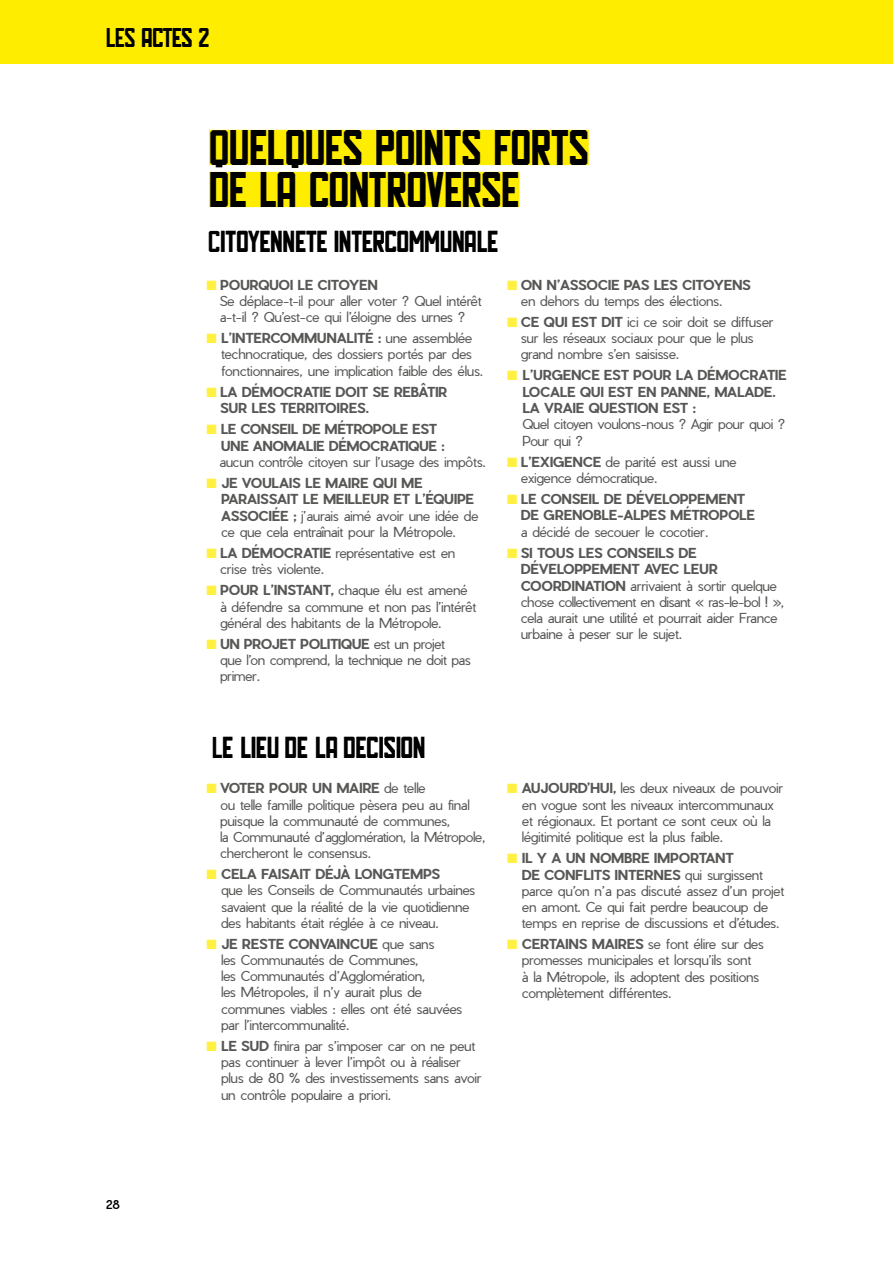
<style>
.page{position:relative;width:893px;height:1263px;background:#fff}
.page>*{position:absolute;margin:0;border:0;box-sizing:border-box;transform-origin:0 0}
.t1{font:49.5px/42px "Hal Hal";letter-spacing:-.005em;color:#000}
.t2{font:30px "Hal Hal";color:#000}
.t3{font:27px "Hal Hal";letter-spacing:-.02em;color:#000}
.t4{font:300 13.5px/16.2px "Pier Sans";letter-spacing:-.03em;color:#575756}
.t5{font:700 13.5px/16.5px "Pier Sans";letter-spacing:-.025em;color:#575756}
.t6{font:500 12px "Pier Sans";color:#000}
.s1{color:#fff042}
.s2{font-weight:700}
</style>
<div class="page">
<div style="left:0;top:0;width:893px;height:64px;background:#ffed00"></div>
<div style="left:209px;top:130px;width:380px;height:35px;background:#ffed00"></div>
<div style="left:209px;top:172px;width:311px;height:35px;background:#ffed00"></div>
<h3 class="t3" style="left:106px;top:23px;width:105px">LES ACTES 2</h3>
<h1 class="t1" style="left:209px;top:127px;width:381px">QUELQUES POINTS FORTS<br>DE LA CONTROVERSE</h1>
<h2 class="t2" style="left:208px;top:226px;width:292px">CITOYENNETE INTERCOMMUNALE</h2>
<p class="t4" style="left:220px;top:276px;width:263px;text-indent:-13px"><span class="s1">■</span> <span class="s2">POURQUOI LE CITOYEN<br></span>Se déplace-t-il pour aller voter ? Quel intérêt a-t-il ? Qu’est-ce qui l’éloigne des urnes ?</p>
<p class="t4" style="left:221px;top:330px;width:264px;text-indent:-15px"><span class="s1">■</span> <span class="s2">L’INTERCOMMUNALITÉ :</span> une assemblée technocratique, des dossiers portés par des fonctionnaires, une implication faible des élus.</p>
<p class="t5" style="left:220px;top:383px;width:229px;text-indent:-14px"><span class="s1">■</span> LA DÉMOCRATIE DOIT SE REBÂTIR<br>SUR LES TERRITOIRES.</p>
<p class="t5" style="left:221px;top:421px;width:225px;text-indent:-14px"><span class="s1">■</span> LE CONSEIL DE MÉTROPOLE EST<br>UNE ANOMALIE DÉMOCRATIQUE :</p>
<p class="t4" style="left:219px;top:454px;width:268px">aucun contrôle citoyen sur l’usage des impôts.</p>
<p class="t4" style="left:221px;top:475px;width:259px;text-indent:-15px"><span class="s1">■</span> <span class="s2">JE VOULAIS LE MAIRE QUI ME PARAISSAIT LE MEILLEUR ET L’ÉQUIPE ASSOCIÉE ;</span> j’aurais aimé avoir une idée de ce que cela entraînait pour la Métropole.</p>
<p class="t4" style="left:220px;top:545px;width:237px;text-indent:-14px"><span class="s1">■</span> <span class="s2">LA DÉMOCRATIE</span> représentative est en crise très violente.</p>
<p class="t4" style="left:220px;top:582px;width:258px;text-indent:-14px"><span class="s1">■</span> <span class="s2">POUR L’INSTANT,</span> chaque élu est amené à défendre sa commune et non pas l’intérêt général des habitants de la Métropole.</p>
<p class="t4" style="left:220px;top:636px;width:252px;text-indent:-14px"><span class="s1">■</span> <span class="s2">UN PROJET POLITIQUE</span> est un projet<br>que l’on comprend, la technique ne doit pas primer.</p>
<p class="t4" style="left:521px;top:276px;width:232px;text-indent:-14px"><span class="s1">■</span> <span class="s2">ON N’ASSOCIE PAS LES CITOYENS </span>en dehors du temps des élections.</p>
<p class="t4" style="left:521px;top:314px;width:254px;text-indent:-14px"><span class="s1">■</span> <span class="s2">CE QUI EST DIT</span> ici ce soir doit se diffuser sur les réseaux sociaux pour que le plus grand nombre s’en saisisse.</p>
<p class="t5" style="left:522px;top:367px;width:266px;text-indent:-15px"><span class="s1">■</span> L’URGENCE EST POUR LA DÉMOCRATIE<br>LOCALE QUI EST EN PANNE, MALADE.<br>LA VRAIE QUESTION EST :</p>
<p class="t4" style="left:522px;top:416px;width:265px">Quel citoyen voulons-nous ? Agir pour quoi ?<br>Pour qui ?</p>
<p class="t4" style="left:521px;top:453px;width:217px;text-indent:-14px"><span class="s1">■</span> <span class="s2">L’EXIGENCE</span> de parité est aussi une exigence démocratique.</p>
<p class="t5" style="left:521px;top:490px;width:236px;text-indent:-14px"><span class="s1">■</span> LE CONSEIL DE DÉVELOPPEMENT<br>DE GRENOBLE-ALPES MÉTROPOLE</p>
<p class="t4" style="left:521px;top:523px;width:189px">a décidé de secouer le cocotier.</p>
<p class="t4" style="left:521px;top:544px;width:265px;text-indent:-14px"><span class="s1">■</span> <span class="s2">SI TOUS LES CONSEILS DE DÉVELOPPEMENT AVEC LEUR COORDINATION</span> arrivaient à sortir quelque chose collectivement en disant « ras-le-bol ! », cela aurait une utilité et pourrait aider France urbaine à peser sur le sujet.</p>
<p class="t6" style="left:106px;top:1196px;width:15px">28</p>
<h2 class="t2" style="left:212px;top:732px;width:215px">LE LIEU DE LA DECISION</h2>
<p class="t4" style="left:220px;top:780px;width:267px;text-indent:-14px"><span class="s1">■</span> <span class="s2">VOTER POUR UN MAIRE</span> de telle<br>ou telle famille politique pèsera peu au final puisque la communauté de communes,<br>la Communauté d’agglomération, la Métropole, chercheront le consensus.</p>
<p class="t4" style="left:221px;top:866px;width:256px;text-indent:-15px"><span class="s1">■</span> <span class="s2">CELA FAISAIT DÉJÀ LONGTEMPS<br></span>que les Conseils de Communautés urbaines savaient que la réalité de la vie quotidienne des habitants était réglée à ce niveau.</p>
<p class="t4" style="left:221px;top:936px;width:243px;text-indent:-15px"><span class="s1">■</span> <span class="s2">JE RESTE CONVAINCUE</span> que sans<br>les Communautés de Communes,<br>les Communautés d’Agglomération,<br>les Métropoles, il n’y aurait plus de communes viables : elles ont été sauvées par l’intercommunalité.</p>
<p class="t4" style="left:221px;top:1038px;width:262px;text-indent:-15px"><span class="s1">■</span> <span class="s2">LE SUD</span> finira par s’imposer car on ne peut pas continuer à lever l’impôt ou à réaliser plus de 80 % des investissements sans avoir un contrôle populaire a priori.</p>
<p class="t4" style="left:522px;top:780px;width:263px;text-indent:-15px"><span class="s1">■</span> <span class="s2">AUJOURD’HUI,</span> les deux niveaux de pouvoir en vogue sont les niveaux intercommunaux et régionaux. Et portant ce sont ceux où la légitimité politique est la plus faible.</p>
<p class="t4" style="left:522px;top:850px;width:264px;text-indent:-15px"><span class="s1">■</span> <span class="s2">IL Y A UN NOMBRE IMPORTANT<br>DE CONFLITS INTERNES</span> qui surgissent parce qu’on n’a pas discuté assez d’un projet en amont. Ce qui fait perdre beaucoup de temps en reprise de discussions et d’études.</p>
<p class="t4" style="left:522px;top:936px;width:244px;text-indent:-15px"><span class="s1">■</span> <span class="s2">CERTAINS MAIRES</span> se font élire sur des promesses municipales et lorsqu’ils sont<br>à la Métropole, ils adoptent des positions complètement différentes.</p>
</div>
